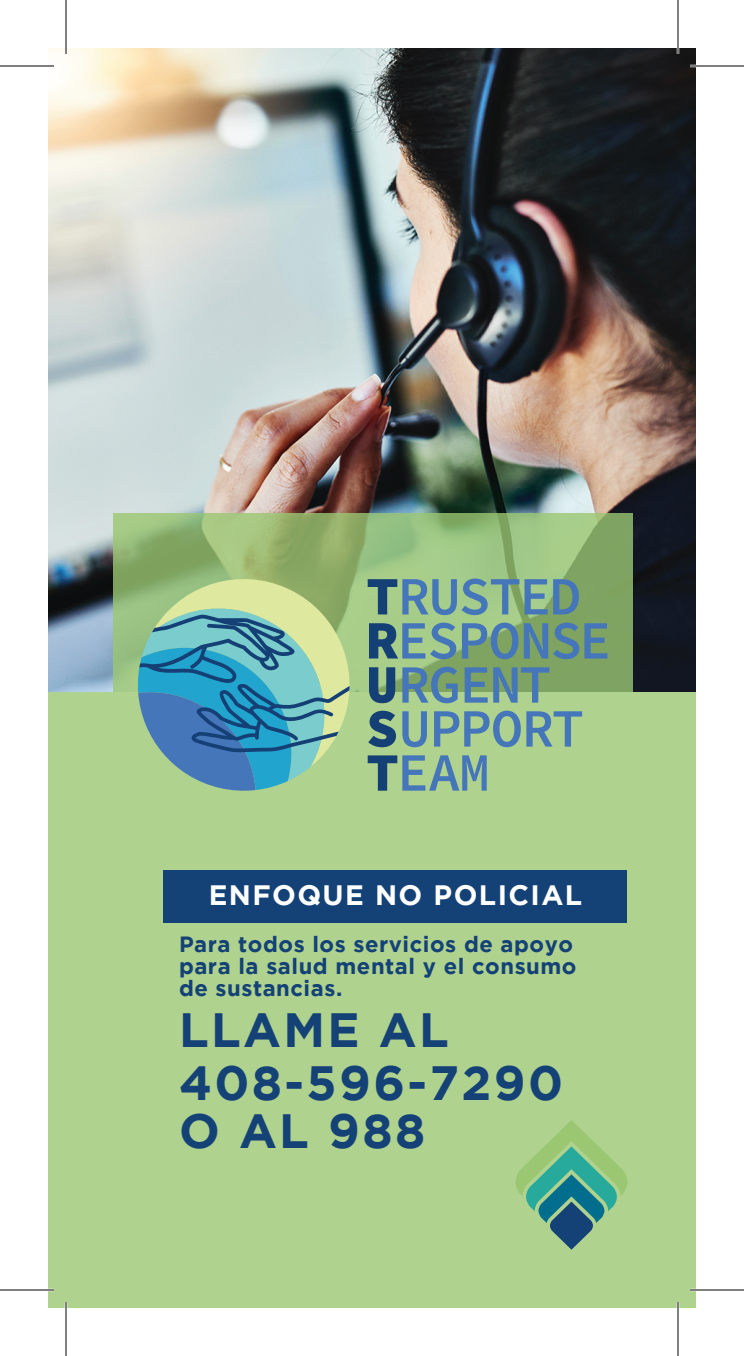
<style>
.page{position:relative;width:744px;height:1356px;background:#fff}
.page>*{position:absolute;margin:0;border:0;box-sizing:border-box;transform-origin:0 0}
.t1{font:700 48px/53px "Gotham";letter-spacing:.05em;color:#144176}
.t2{font:700 28px "Gotham";letter-spacing:.05em;color:#fff}
.t3{font:700 22px/22px "Gotham";letter-spacing:.025em;color:#144176}
</style>
<div class="page">
<div style="left:48px;top:530px;width:648px;height:778px;background:#afd28e"></div>
<svg style="left:516px;top:1120px;width:111px;height:130px"></svg>
<img style="left:48px;top:48px;width:648px;height:644px">
<div style="left:164px;top:871px;width:463px;height:52px;background:#144176"></div>
<svg style="left:113px;top:513px;width:519px;height:179px"></svg>
<svg style="left:149px;top:570px;width:211px;height:122px"></svg>
<svg style="left:137px;top:604px;width:213px;height:187px;background:#69a9ac"></svg>
<svg style="left:402px;top:711px;width:25px;height:36px"></svg>
<svg style="left:434px;top:711px;width:148px;height:36px"></svg>
<svg style="left:402px;top:667px;width:56px;height:36px;background:#699395"></svg>
<svg style="left:465px;top:667px;width:84px;height:36px"></svg>
<svg style="left:462px;top:623px;width:146px;height:36px;background:#66908c"></svg>
<svg style="left:525px;top:579px;width:54px;height:35px"></svg>
<svg style="left:368px;top:579px;width:151px;height:36px"></svg>
<svg style="left:369px;top:623px;width:87px;height:36px"></svg>
<svg style="left:369px;top:667px;width:26px;height:36px"></svg>
<svg style="left:368px;top:711px;width:28px;height:36px"></svg>
<svg style="left:368px;top:755px;width:119px;height:36px"></svg>
<hr style="left:0;top:65px;width:54px;height:2px;background:#fff">
<hr style="left:690px;top:65px;width:54px;height:2px;background:#fff">
<hr style="left:0;top:1289px;width:54px;height:2px;background:#fff">
<hr style="left:690px;top:1289px;width:54px;height:2px;background:#fff">
<hr style="left:65px;top:0;width:2px;height:54px;background:#fff">
<hr style="left:65px;top:1302px;width:2px;height:54px;background:#fff">
<hr style="left:677px;top:0;width:2px;height:54px;background:#fff">
<hr style="left:677px;top:1302px;width:2px;height:54px;background:#fff">
<hr style="left:0;top:66px;width:54px;height:1px;background:#000">
<hr style="left:690px;top:66px;width:54px;height:1px;background:#000">
<hr style="left:0;top:1290px;width:54px;height:1px;background:#000">
<hr style="left:690px;top:1290px;width:54px;height:1px;background:#000">
<hr style="left:66px;top:0;width:1px;height:54px;background:#000">
<hr style="left:66px;top:1302px;width:1px;height:54px;background:#000">
<hr style="left:678px;top:0;width:1px;height:54px;background:#000">
<hr style="left:678px;top:1302px;width:1px;height:54px;background:#000">
<p class="t2" style="left:209px;top:879px;width:375px">ENFOQUE NO POLICIAL</p>
<p class="t3" style="left:179px;top:933px;width:399px">Para todos los servicios de apoyo para la salud mental y el consumo de sustancias.</p>
<h1 class="t1" style="left:179px;top:1002px;width:386px">LLAME AL<br>408-596-7290</h1>
<h1 class="t1" style="left:179px;top:1103px;width:248px">O AL 988</h1>
</div>
